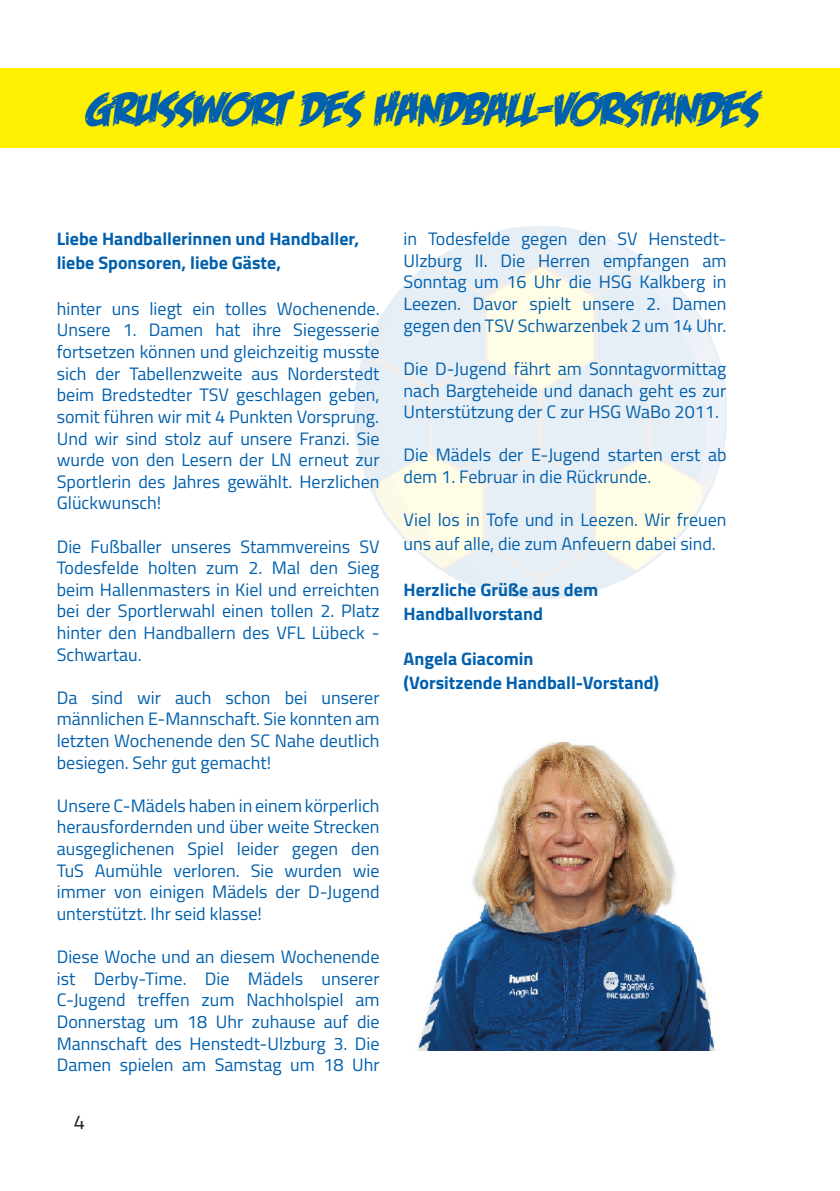
<style>
.page{position:relative;width:840px;height:1191px;background:#fff}
.page>*{position:absolute;margin:0;border:0;box-sizing:border-box;transform-origin:0 0}
.t1{font:48px "Feastof Flesh BB Italic";color:#0160ae}
.t2{font:20px "Titillium Web";color:#231f20}
.t3{font:18px/21.6px "Titillium Web";color:#0160ae;text-align:justify}
.t4{font:700 18px/24px "Titillium Web";color:#0160ae}
</style>
<div class="page">
<div style="left:0;top:68px;width:839px;height:80px;background:#fff101"></div>
<hr style="left:839px;top:68px;width:1px;height:80px;background:#fff101">
<img style="left:418px;top:740px;width:297px;height:310px">
<p class="t1" style="left:85px;top:84px;width:671px">GRUSSWORT DES HANDBALL-VORSTANDES</p>
<p class="t4" style="left:57px;top:226px;width:304px">Liebe Handballerinnen und Handballer,</p>
<p class="t4" style="left:57px;top:250px;width:226px">liebe Sponsoren, liebe Gäste,</p>
<p class="t3" style="left:57px;top:297px;width:324px">hinter uns liegt ein tolles Wochenende.<br>Unsere 1. Damen hat ihre Siegesserie fortsetzen können und gleichzeitig musste sich der Tabellenzweite aus Norderstedt beim Bredstedter TSV geschlagen geben, somit führen wir mit 4 Punkten Vorsprung.</p>
<p class="t3" style="left:57px;top:426px;width:324px">Und wir sind stolz auf unsere Franzi. Sie wurde von den Lesern der LN erneut zur Sportlerin des Jahres gewählt. Herzlichen Glückwunsch!</p>
<p class="t3" style="left:57px;top:534px;width:324px">Die Fußballer unseres Stammvereins SV Todesfelde holten zum 2. Mal den Sieg beim Hallenmasters in Kiel und erreichten bei der Sportlerwahl einen tollen 2. Platz hinter den Handballern des VFL Lübeck - Schwartau.</p>
<p class="t3" style="left:57px;top:686px;width:324px">Da sind wir auch schon bei unserer männlichen E-Mannschaft. Sie konnten am letzten Wochenende den SC Nahe deutlich besiegen. Sehr gut gemacht!</p>
<p class="t3" style="left:57px;top:794px;width:324px">Unsere C-Mädels haben in einem körperlich herausfordernden und über weite Strecken ausgeglichenen Spiel leider gegen den TuS Aumühle verloren. Sie wurden wie immer von einigen Mädels der D-Jugend unterstützt. Ihr seid klasse!</p>
<p class="t3" style="left:57px;top:945px;width:324px">Diese Woche und an diesem Wochenende ist Derby-Time. Die Mädels unserer C-Jugend treffen zum Nachholspiel am Donnerstag um 18 Uhr zuhause auf die Mannschaft des Henstedt-Ulzburg 3. Die Damen spielen am Samstag um 18 Uhr</p>
<p class="t2" style="left:74px;top:1107px;width:13px">4</p>
<p class="t3" style="left:403px;top:227px;width:324px">in Todesfelde gegen den SV Henstedt-Ulzburg II. Die Herren empfangen am Sonntag um 16 Uhr die HSG Kalkberg in Leezen. Davor spielt unsere 2. Damen gegen den TSV Schwarzenbek 2 um 14 Uhr.</p>
<p class="t3" style="left:403px;top:357px;width:324px">Die D-Jugend fährt am Sonntagvormittag nach Bargteheide und danach geht es zur Unterstützung der C zur HSG WaBo 2011.</p>
<p class="t3" style="left:403px;top:443px;width:324px">Die Mädels der E-Jugend starten erst ab dem 1. Februar in die Rückrunde.</p>
<p class="t3" style="left:403px;top:507px;width:324px;line-height:24px">Viel los in Tofe und in Leezen. Wir freuen uns auf alle, die zum Anfeuern dabei sind.</p>
<p class="t4" style="left:403px;top:576px;width:196px">Herzliche Grüße aus dem<br>Handballvorstand</p>
<p class="t4" style="left:403px;top:646px;width:131px">Angela Giacomin</p>
<p class="t4" style="left:403px;top:670px;width:257px">(Vorsitzende Handball-Vorstand)</p>
</div>
